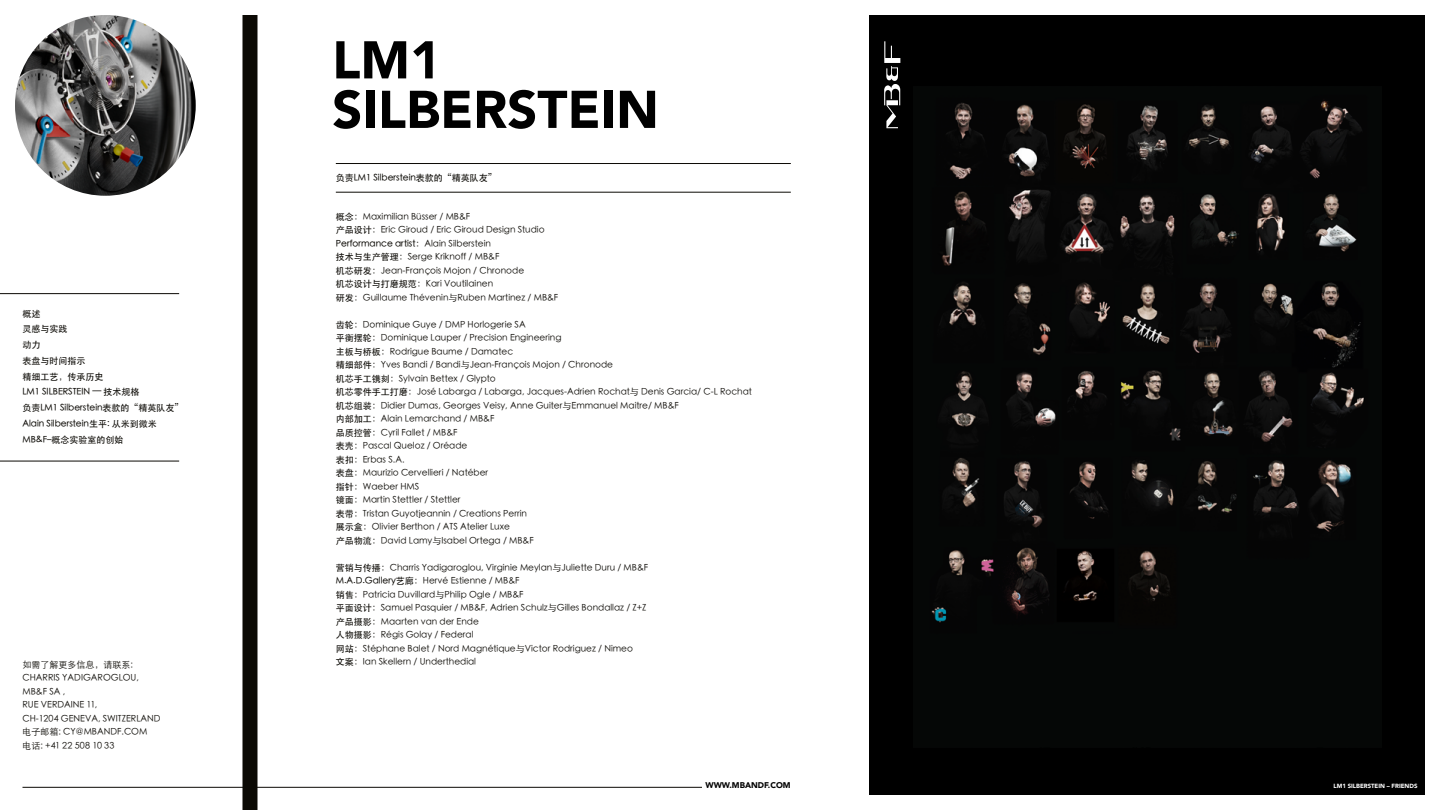
<style>
.page{position:relative;width:1440px;height:810px;background:#fff}
.page>*{position:absolute;margin:0;border:0;box-sizing:border-box;transform-origin:0 0}
.t1{font:900 52.5px/49.5px "Avenir LT Std";color:#000}
.t2{font:300 9px/13.5px "ST Heiti SC";color:#0b0904}
.t3{font:500 9px/15.8px "ST Heiti SC";color:#0b0904}
.t4{font:900 8.25px "Avenir LT Std";color:#000}
.t5{font:900 6px "Avenir LT Std";color:#fff}
.s1{font-weight:500}
</style>
<div class="page">
<hr style="left:22px;top:787px;width:680px;height:1px;background:#0b0904">
<hr style="left:336px;top:163px;width:455px;height:1px;background:#0b0904">
<img style="left:15px;top:15px;width:181px;height:181px;border-radius:90px">
<div style="left:242px;top:15px;width:15px;height:795px;background:#0b0904"></div>
<hr style="left:0;top:293px;width:179px;height:1px;background:#0b0904">
<hr style="left:0;top:461px;width:179px;height:1px;background:#0b0904">
<hr style="left:336px;top:192px;width:455px;height:1px;background:#0b0904">
<div style="left:869px;top:15px;width:556px;height:780px;background:#000"></div>
<img style="left:931px;top:99px;width:433px;height:524px">
<svg style="left:884px;top:41px;width:16px;height:87px"></svg>
<p class="t3" style="left:22px;top:305px;width:163px">概述<br>灵感与实践<br>动力<br>表盘与时间指示<br>精细工艺，传承历史<br>LM1 SILBERSTEIN — 技术规格<br>负责LM1 Silberstein表款的“精英队友”<br>Alain Silberstein生平: 从米到微米<br>MB&amp;F–概念实验室的创始</p>
<p class="t2" style="left:22px;top:657px;width:140px">如需了解更多信息，请联系:<br>CHARRIS YADIGAROGLOU,<br>MB&amp;F SA ,<br>RUE VERDAINE 11,<br>CH-1204 GENEVA, SWITZERLAND电子邮箱: CY@MBANDF.COM<br>电话: +41 22 508 10 33</p>
<h1 class="t1" style="left:332px;top:35px;width:328px">LM1<br>SILBERSTEIN</h1>
<p class="t3" style="left:336px;top:170px;width:163px">负责LM1 Silberstein表款的“精英队友”</p>
<p class="t2" style="left:336px;top:209px;width:224px"><span class="s1">概念：</span>Maximilian Büsser / MB&amp;F<br><span class="s1">产品设计：</span>Eric Giroud / Eric Giroud Design Studio <span class="s1">Performance artist：</span>Alain Silberstein<br><span class="s1">技术与生产管理：</span>Serge Kriknoff / MB&amp;F<br><span class="s1">机芯研发：</span>Jean-François Mojon / Chronode<br><span class="s1">机芯设计与打磨规范：</span>Kari Voutilainen<br><span class="s1">研发：</span>Guillaume Thévenin与Ruben Martinez / MB&amp;F</p>
<p class="t2" style="left:336px;top:317px;width:418px"><span class="s1">齿轮：</span>Dominique Guye / DMP Horlogerie SA<br><span class="s1">平衡摆轮：</span>Dominique Lauper / Precision Engineering<br><span class="s1">主板与桥板：</span>Rodrigue Baume / Damatec<br><span class="s1">精细部件：</span>Yves Bandi / Bandi与Jean-François Mojon / Chronode<br><span class="s1">机芯手工镌刻：</span>Sylvain Bettex / Glypto<br><span class="s1">机芯零件手工打磨：</span>José Labarga / Labarga, Jacques-Adrien Rochat与 Denis Garcia/ C-L Rochat<span class="s1">机芯组装：</span>Didier Dumas, Georges Veisy, Anne Guiter与Emmanuel Maitre/ MB&amp;F<br><span class="s1">内部加工：</span>Alain Lemarchand / MB&amp;F<br><span class="s1">品质控管：</span>Cyril Fallet / MB&amp;F<br><span class="s1">表壳：</span>Pascal Queloz / Oréade<br><span class="s1">表扣：</span>Erbas S.A.<br><span class="s1">表盘：</span>Maurizio Cervellieri / Natéber<br><span class="s1">指针：</span>Waeber HMS<br><span class="s1">镜面：</span>Martin Stettler / Stettler<br><span class="s1">表带：</span>Tristan Guyotjeannin / Creations Perrin<br><span class="s1">展示盒：</span>Olivier Berthon / ATS Atelier Luxe<br><span class="s1">产品物流：</span>David Lamy与Isabel Ortega / MB&amp;F</p>
<p class="t2" style="left:336px;top:560px;width:314px"><span class="s1">营销与传播：</span>Charris Yadigaroglou, Virginie Meylan与Juliette Duru / MB&amp;F <span class="s1">M.A.D.Gallery艺廊：</span>Hervé Estienne / MB&amp;F<br><span class="s1">销售：</span>Patricia Duvillard与Philip Ogle / MB&amp;F<br><span class="s1">平面设计：</span>Samuel Pasquier / MB&amp;F, Adrien Schulz与Gilles Bondallaz / Z+Z<span class="s1">产品摄影：</span>Maarten van der Ende<br><span class="s1">人物摄影：</span>Régis Golay / Federal<br><span class="s1">网站：</span>Stéphane Balet / Nord Magnétique与Victor Rodriguez / Nimeo<br><span class="s1">文案：</span>Ian Skellern / Underthedial</p>
<p class="t4" style="left:705px;top:780px;width:87px">WWW.MBANDF.COM</p>
<p class="t5" style="left:1334px;top:782px;width:85px">LM1 SILBERSTEIN – FRIENDS</p>
</div>
